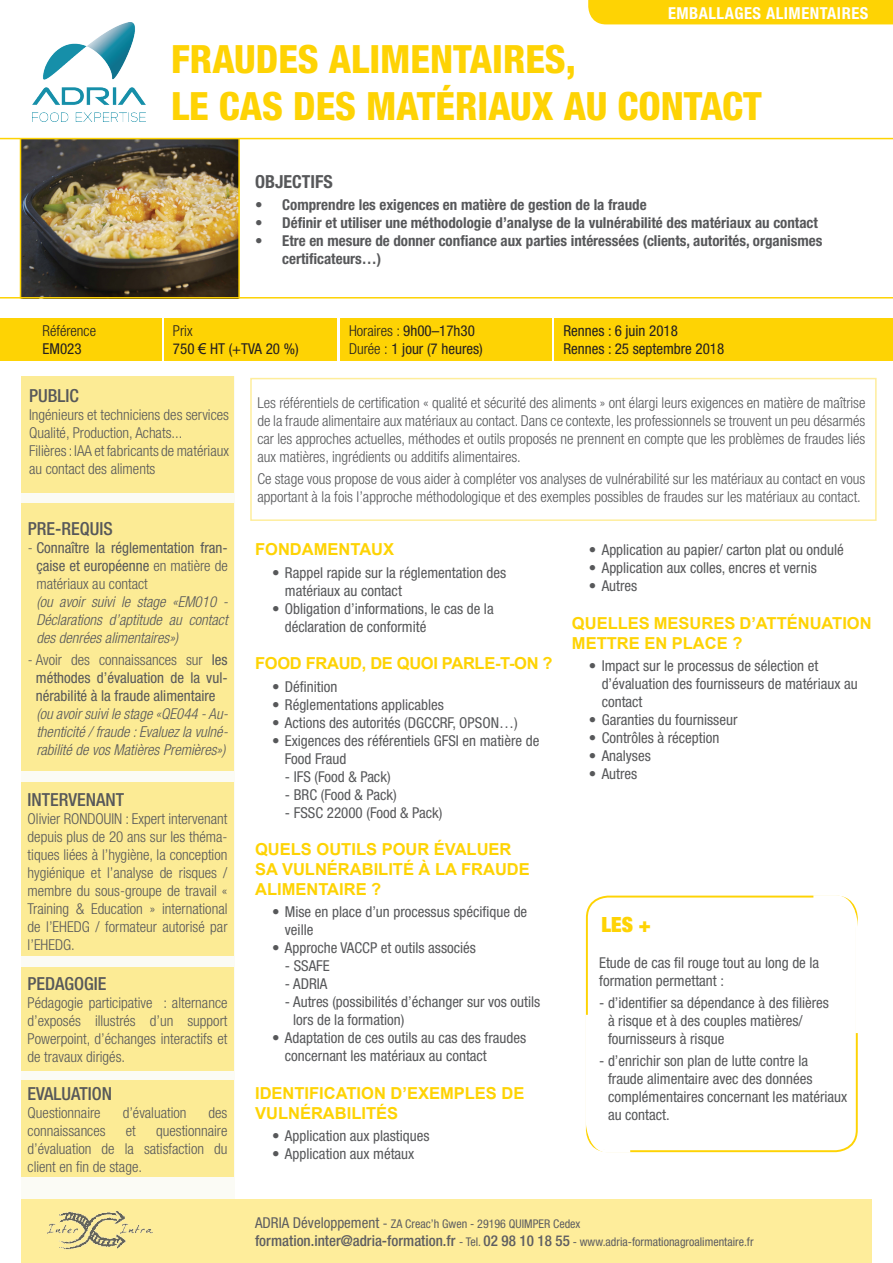
<style>
.page{position:relative;width:893px;height:1263px;background:#fff}
.page>*{position:absolute;margin:0;border:0;box-sizing:border-box;transform-origin:0 0}
.t1{font:800 condensed 39px/46.8px "Helvetica Neue";color:#fed304}
.t2{font:900 expanded 21px "Helvetica Neue";color:#fed304}
.t3{font:500 condensed 18px "Helvetica Neue";color:#57585a}
.t4{font:700 condensed 18px "Helvetica Neue";color:#57585a}
.t5{font:700 16.5px/19.8px "Arial";color:#fed304}
.t6{font:700 16.5px "Arial";letter-spacing:-.02em;color:#fed304}
.t7{font:700 condensed 16.5px "Helvetica Neue";letter-spacing:.03em;color:#fff}
.t8{font:condensed 15px/18px "Helvetica Neue";color:#57585a}
.t9{font:300 condensed 15px/18px "Helvetica Neue";color:#57585a;text-align:justify}
.t10{font:700 condensed 15px/18px "Helvetica Neue";color:#57585a}
.t11{font:italic 300 condensed 15px/18px "Helvetica Neue";color:#57585a;text-align:justify}
.t12{font:condensed 15px/18px "Helvetica Neue";color:#231f20}
.t13{font:500 condensed 15px "Helvetica Neue";color:#5e5e61}
.t14{font:300 condensed 15px "Helvetica Neue";color:#231f20}
.t15{font:condensed 12px "Helvetica Neue";color:#5e5e61}
.s1{font-weight:300}
.s2{font-family:"Arial";font-stretch:normal}
.s3{font-size:15px}
.s4{font-size:13.5px}
.s5{font-weight:400;font-size:12px}
</style>
<div class="page">
<div style="left:588px;top:0;width:305px;height:24px;background:#fed304"></div>
<img style="left:21px;top:139px;width:217px;height:160px">
<div style="left:21px;top:376px;width:213px;height:823px;background:#fbfbf5"></div>
<div style="left:21px;top:1199px;width:851px;height:64px;background:#feed9b"></div>
<div style="left:21px;top:967px;width:213px;height:103px;background:#fceb95"></div>
<div style="left:21px;top:782px;width:213px;height:174px;background:#fceb95"></div>
<div style="left:0;top:318px;width:162px;height:42px;background:#fed304"></div>
<div style="left:555px;top:318px;width:338px;height:42px;background:#fed304"></div>
<div style="left:165px;top:318px;width:172px;height:42px;background:#fed304"></div>
<div style="left:340px;top:318px;width:212px;height:42px;background:#fed304"></div>
<img style="left:47px;top:1211px;width:105px;height:39px">
<div style="left:21px;top:503px;width:213px;height:268px;background:#fceb95"></div>
<div style="left:21px;top:1080px;width:213px;height:97px;background:#fceb95"></div>
<div style="left:21px;top:376px;width:213px;height:117px;background:#fceb95"></div>
<div style="left:586px;top:895px;width:272px;height:257px;border:2px solid #fed304;border-radius:21px"></div>
<svg style="left:585px;top:1012px;width:48px;height:141px"></svg>
<svg style="left:810px;top:895px;width:48px;height:141px"></svg>
<hr style="left:0;top:297px;width:893px;height:1px;background:#fed304">
<hr style="left:20px;top:139px;width:1px;height:160px;background:#fed304">
<hr style="left:0;top:138px;width:893px;height:1px;background:#fed304">
<hr style="left:238px;top:139px;width:2px;height:160px;background:#fed304">
<img style="left:33px;top:22px;width:113px;height:99px">
<p class="t7" style="left:668px;top:3px;width:202px">EMBALLAGES ALIMENTAIRES</p>
<h1 class="t1" style="left:171px;top:35px;width:592px">FRAUDES ALIMENTAIRES,<br>LE CAS DES MATÉRIAUX AU CONTACT</h1>
<p class="t14" style="left:43px;top:322px;width:55px">Référence</p>
<p class="t12" style="left:43px;top:340px;width:41px">EM023</p>
<p class="t4" style="left:255px;top:171px;width:79px">OBJECTIFS</p>
<p class="t10" style="left:255px;top:196px;width:393px">• Comprendre les exigences en matière de gestion de la fraude</p>
<p class="t10" style="left:255px;top:214px;width:564px">• Définir et utiliser une méthodologie d’analyse de la vulnérabilité des matériaux au contact</p>
<p class="t10" style="left:282px;top:232px;width:542px;text-indent:-27px">• Etre en mesure de donner confiance aux parties intéressées (clients, autorités, organismes certificateurs…)</p>
<p class="t12" style="left:173px;top:322px;width:127px"><span class="s1">Prix<br></span>750 <span class="s2">€</span> HT (+TVA 20 %)</p>
<p class="t12" style="left:349px;top:322px;width:135px"><span class="s1">Horaires :</span> 9h00–17h30<br><span class="s1">Durée :</span> 1 jour (7 heures)</p>
<p class="t12" style="left:563px;top:322px;width:162px">Rennes : 6 juin 2018<br>Rennes : 25 septembre 2018</p>
<p class="t3" style="left:29px;top:385px;width:51px">PUBLIC</p>
<p class="t9" style="left:29px;top:405px;width:201px;text-align:left">Ingénieurs et techniciens des services Qualité, Production, Achats...<br>Filières : IAA et fabricants de matériaux au contact des aliments</p>
<p class="t3" style="left:28px;top:517px;width:86px">PRE-REQUIS</p>
<p class="t8" style="left:36px;top:538px;width:193px;text-align:justify;text-indent:-9px"><span class="s1">-</span> Connaître la réglementation fran&shy;çaise et européenne <span class="s1">en matière de matériaux au contact</span></p>
<p class="t11" style="left:36px;top:592px;width:193px">(ou avoir suivi le stage «EM010 - Déclarations d’aptitude au contact des denrées alimentaires»)</p>
<p class="t8" style="left:28px;top:650px;width:201px;text-align:center"><span class="s1">- Avoir des connaissances sur</span> les méthodes d’évaluation de la vul&shy;nérabilité à la fraude alimentaire</p>
<p class="t11" style="left:36px;top:704px;width:193px">(ou avoir suivi le stage «QE044 - Au&shy;thenticité / fraude : Evaluez la vulné&shy;rabilité de vos Matières Premières»)</p>
<p class="t3" style="left:28px;top:789px;width:98px">INTERVENANT</p>
<p class="t9" style="left:28px;top:810px;width:201px">Olivier RONDOUIN : Expert intervenant depuis plus de 20 ans sur les théma&shy;tiques liées à l’hygiène, la conception hygiénique et l’analyse de risques / membre du sous-groupe de travail « Training &amp; Education » international de l’EHEDG / formateur autorisé par l’EHEDG.</p>
<p class="t3" style="left:28px;top:973px;width:81px">PEDAGOGIE</p>
<p class="t9" style="left:28px;top:994px;width:201px">Pédagogie participative : alternance d’exposés illustrés d’un support Powerpoint, d’échanges interactifs et de travaux dirigés.</p>
<p class="t3" style="left:28px;top:1082px;width:86px">EVALUATION</p>
<p class="t9" style="left:28px;top:1103px;width:75px">Questionnaire</p>
<p class="t9" style="left:123px;top:1103px;width:65px">d’évaluation</p>
<p class="t9" style="left:209px;top:1103px;width:20px">des</p>
<p class="t9" style="left:28px;top:1121px;width:80px">connaissances</p>
<p class="t9" style="left:126px;top:1121px;width:12px">et</p>
<p class="t9" style="left:28px;top:1121px;width:201px;text-indent:128px">questionnaire d’évaluation de la satisfaction du client en fin de stage.</p>
<p class="t9" style="left:257px;top:393px;width:610px">Les référentiels de certification « qualité et sécurité des aliments » ont élargi leurs exigences en matière de maîtrise de la fraude alimentaire aux matériaux au contact. Dans ce contexte, les professionnels se trouvent un peu désarmés car les approches actuelles, méthodes et outils proposés ne prennent en compte que les problèmes de fraudes liés aux matières, ingrédients ou additifs alimentaires.</p>
<p class="t9" style="left:257px;top:469px;width:609px">Ce stage vous propose de vous aider à compléter vos analyses de vulnérabilité sur les matériaux au contact en vous apportant à la fois l’approche méthodologique et des exemples possibles de fraudes sur les matériaux au contact.</p>
<p class="t5" style="left:255px;top:540px;width:141px">FONDAMENTAUX</p>
<p class="t8" style="left:285px;top:563px;width:223px;text-indent:-13px">• Rappel rapide sur la réglementation des matériaux au contact</p>
<p class="t8" style="left:285px;top:599px;width:210px;text-indent:-13px">• Obligation d’informations, le cas de la déclaration de conformité</p>
<p class="t6" style="left:255px;top:652px;width:299px">FOOD FRAUD, DE QUOI PARLE-T-ON ?</p>
<p class="t8" style="left:272px;top:677px;width:67px">• Définition</p>
<p class="t8" style="left:272px;top:695px;width:173px">• Réglementations applicables</p>
<p class="t8" style="left:272px;top:713px;width:247px">• Actions des autorités (DGCCRF, OPSON…)</p>
<p class="t8" style="left:285px;top:731px;width:256px;text-indent:-13px">• Exigences des référentiels GFSI en matière de<br>Food Fraud</p>
<p class="t8" style="left:285px;top:767px;width:107px">- IFS (Food &amp; Pack)</p>
<p class="t8" style="left:285px;top:785px;width:113px">- BRC (Food &amp; Pack)</p>
<p class="t8" style="left:285px;top:803px;width:159px">- FSSC 22000 (Food &amp; Pack)</p>
<p class="t5" style="left:255px;top:840px;width:276px">QUELS OUTILS POUR ÉVALUER<br>SA VULNÉRABILITÉ À LA FRAUDE<br>ALIMENTAIRE ?</p>
<p class="t8" style="left:285px;top:903px;width:244px;text-indent:-13px">• Mise en place d’un processus spécifique de veille</p>
<p class="t8" style="left:272px;top:939px;width:205px">• Approche VACCP et outils associés</p>
<p class="t8" style="left:285px;top:957px;width:46px">- SSAFE</p>
<p class="t8" style="left:285px;top:975px;width:44px">- ADRIA</p>
<p class="t8" style="left:293px;top:993px;width:249px;text-indent:-8px">- Autres (possibilités d’échanger sur vos outils lors de la formation)</p>
<p class="t8" style="left:285px;top:1029px;width:243px;text-indent:-13px">• Adaptation de ces outils au cas des fraudes concernant les matériaux au contact</p>
<p class="t5" style="left:255px;top:1084px;width:271px">IDENTIFICATION D’EXEMPLES DE<br>VULNÉRABILITÉS</p>
<p class="t8" style="left:272px;top:1127px;width:159px">• Application aux plastiques</p>
<p class="t8" style="left:272px;top:1145px;width:144px">• Application aux métaux</p>
<p class="t8" style="left:589px;top:541px;width:256px">• Application au papier/ carton plat ou ondulé</p>
<p class="t8" style="left:589px;top:559px;width:229px">• Application aux colles, encres et vernis</p>
<p class="t8" style="left:589px;top:577px;width:50px">• Autres</p>
<p class="t5" style="left:572px;top:614px;width:301px">QUELLES MESURES D’ATTÉNUATION<br>METTRE EN PLACE ?</p>
<p class="t8" style="left:602px;top:656px;width:257px;text-indent:-13px">• Impact sur le processus de sélection et d’évaluation des fournisseurs de matériaux au contact</p>
<p class="t8" style="left:589px;top:710px;width:150px">• Garanties du fournisseur</p>
<p class="t8" style="left:589px;top:728px;width:132px">• Contrôles à réception</p>
<p class="t8" style="left:589px;top:746px;width:63px">• Analyses</p>
<p class="t8" style="left:589px;top:764px;width:50px">• Autres</p>
<h2 class="t2" style="left:601px;top:911px;width:51px">LES +</h2>
<p class="t8" style="left:599px;top:953px;width:222px">Etude de cas fil rouge tout au long de la formation permettant :</p>
<p class="t8" style="left:608px;top:994px;width:222px;text-indent:-9px">- d’identifier sa dépendance à des filières à risque et à des couples matières/ fournisseurs à risque</p>
<p class="t8" style="left:608px;top:1052px;width:241px;text-indent:-9px">- d’enrichir son plan de lutte contre la fraude alimentaire avec des données complémentaires concernant les matériaux au contact.</p>
<p class="t15" style="left:255px;top:1217px;width:327px"><span class="s3">ADRIA Développement</span> <span class="s4">-</span> ZA Creac’h Gwen - 29196 QUIMPER Cedex</p>
<p class="t13" style="left:255px;top:1232px;width:500px">formation.inter@adria-formation.fr <span class="s5">- Tel.</span> 02 98 10 18 55 <span class="s5">- www.adria-formationagroalimentaire.fr</span></p>
</div>
